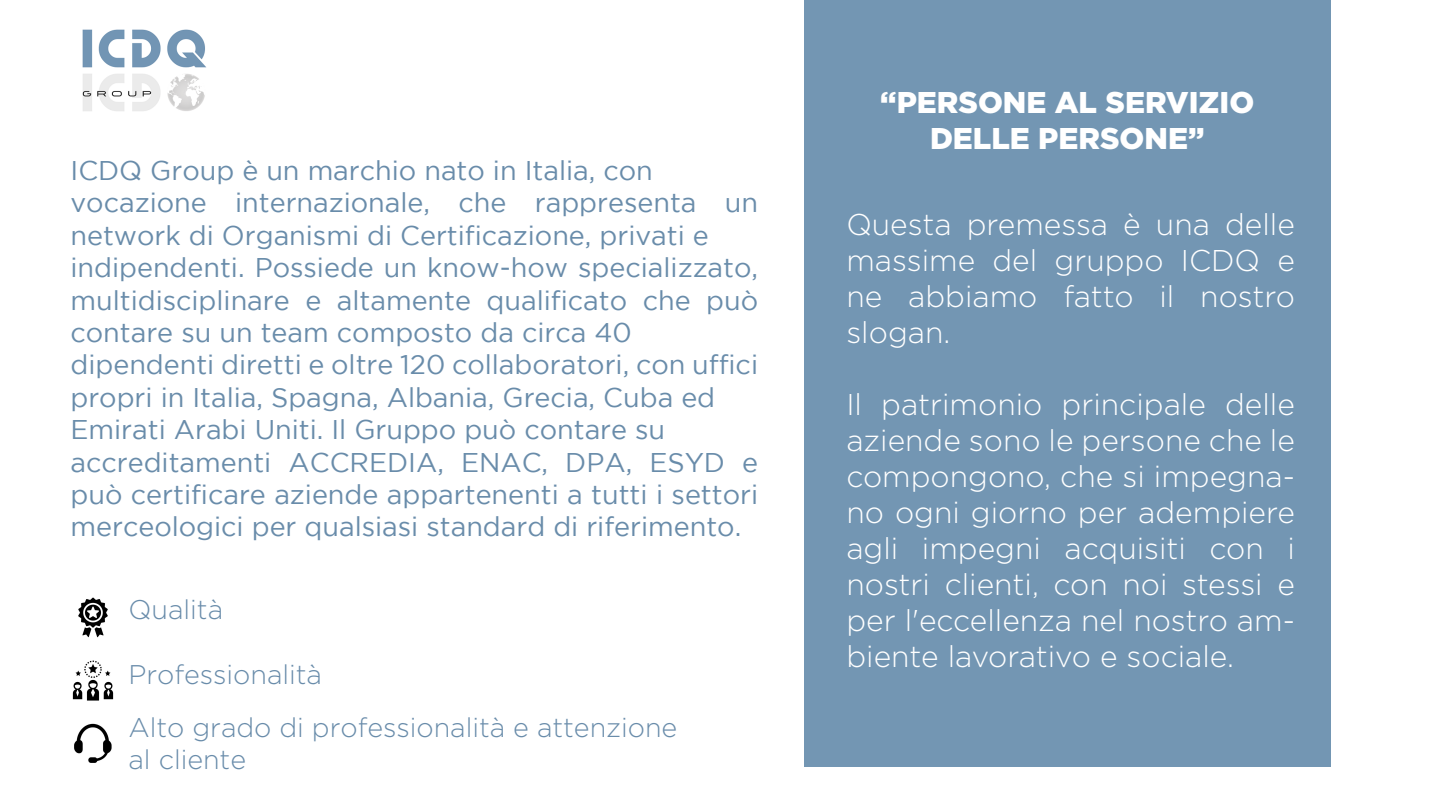
<style>
.page{position:relative;width:1440px;height:810px;background:#fff}
.page>*{position:absolute;margin:0;border:0;box-sizing:border-box;transform-origin:0 0}
.t1{font:300 30px/36px "Gotham";color:#fff;text-align:justify}
.t2{font:900 30px/36px "Gotham";color:#fff;text-align:center}
.t3{font:27px/32.4px "Gotham";color:#698caa}
.t4{font:300 27px/52.8px "Gotham";color:#698caa}
</style>
<div class="page">
<div style="left:804px;top:0;width:527px;height:767px;background:#7396b3"></div>
<img style="left:78px;top:597px;width:30px;height:40px">
<img style="left:72px;top:660px;width:42px;height:41px">
<img style="left:74px;top:723px;width:38px;height:40px">
<img style="left:82px;top:29px;width:124px;height:82px">
<p class="t3" style="left:71px;top:154px;width:689px">ICDQ Group è un marchio nato in Italia, con vocazione internazionale, che rappresenta un network di Organismi di Certificazione, privati e indipendenti. Possiede un know-how specializzato, multidisciplinare e altamente qualificato che può contare su un team composto da circa 40 dipendenti diretti e oltre 120 collaboratori, con uffici propri in Italia, Spagna, Albania, Grecia, Cuba ed Emirati Arabi Uniti. Il Gruppo può contare su accreditamenti ACCREDIA, ENAC, DPA, ESYD e può certificare aziende appartenenti a tutti i settori merceologici per qualsiasi standard di riferimento.</p>
<p class="t4" style="left:129px;top:583px;width:96px">Qualità</p>
<p class="t4" style="left:129px;top:648px;width:550px">Professionalità<br>Alto grado di professionalità e attenzione</p>
<p class="t4" style="left:129px;top:733px;width:119px">al cliente</p>
<p class="t2" style="left:880px;top:83px;width:376px">“PERSONE AL SERVIZIO<br>DELLE PERSONE”</p>
<p class="t1" style="left:846px;top:206px;width:450px">Questa premessa è una delle massime del gruppo ICDQ e ne abbiamo fatto il nostro slogan.</p>
<p class="t1" style="left:846px;top:386px;width:450px">Il patrimonio principale delle aziende sono le persone che le compongono, che si impegna&shy;no ogni giorno per adempiere agli impegni acquisiti con i nostri clienti, con noi stessi e per l'eccellenza nel nostro am&shy;biente lavorativo e sociale.</p>
</div>
